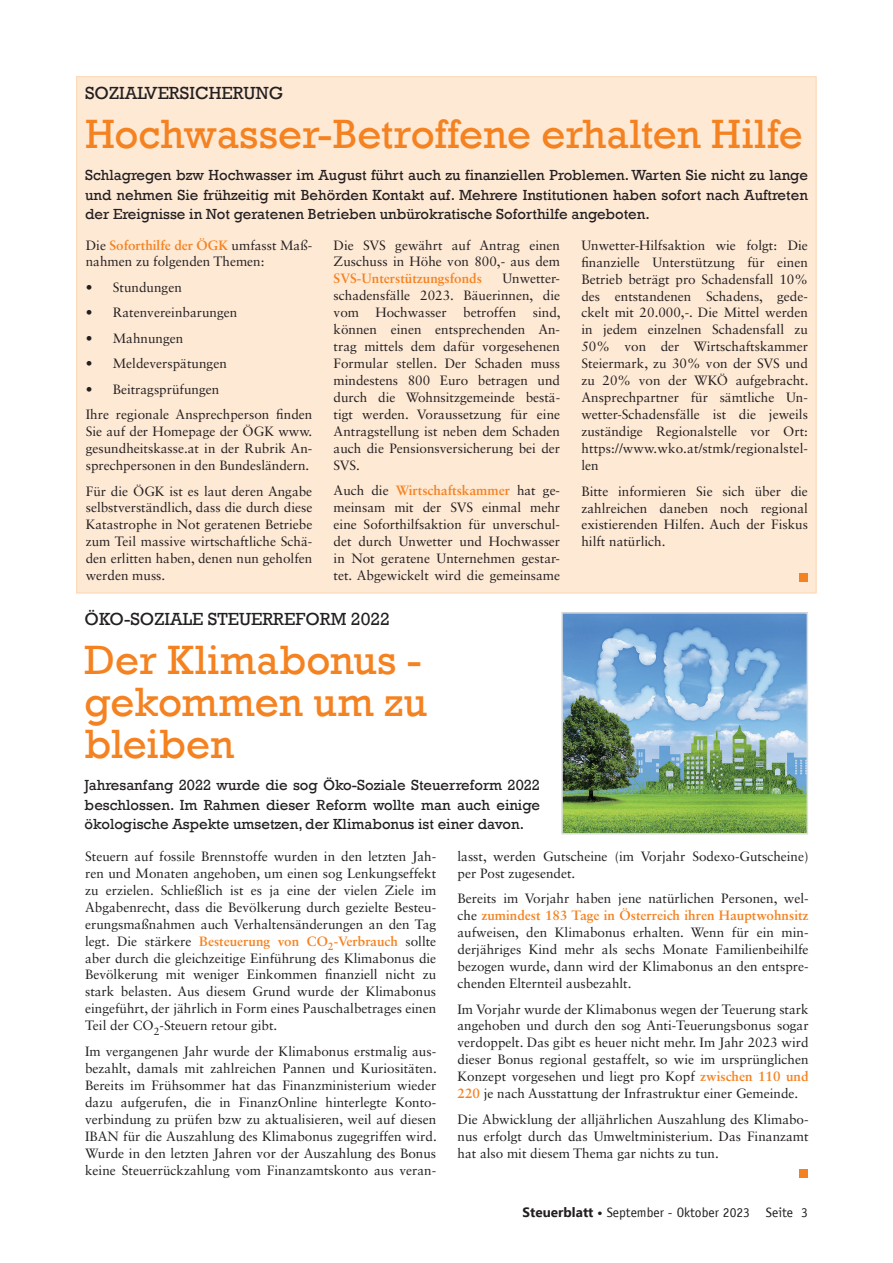
<style>
.page{position:relative;width:893px;height:1263px;background:#fff}
.page>*{position:absolute;margin:0;border:0;box-sizing:border-box;transform-origin:0 0}
.t1{font:42px/42px "Rockwell";color:#f58220}
.t2{font:18px "Rockwell";color:#231f20}
.t3{font:15px/19.5px "Rockwell";color:#231f20;text-align:justify}
.t4{font:13.5px/17px "Sabon LT Std";color:#231f20;text-align:justify}
.t5{font:13.5px "Officina Sans LT";color:#231f20}
.t6{font:700 13.5px "Sabon LT Std";color:#f58220}
.s1{font-weight:700;color:#f58220}
.s2{font-family:"Ebrima";font-weight:700}
</style>
<div class="page">
<div style="left:76px;top:77px;width:740px;height:516px;background:#fee9d5;border:1px solid #fdd5b0"></div>
<div style="left:799px;top:573px;width:9px;height:8px;background:#f58220"></div>
<div style="left:799px;top:1169px;width:8px;height:9px;background:#f58220"></div>
<img style="left:564px;top:615px;width:241px;height:216px">
<div style="left:561px;top:612px;width:247px;height:222px;border:2px solid #dcdddf"></div>
<h2 class="t2" style="left:85px;top:82px;width:21px">Sozialversi</h2>
<h2 class="t2" style="left:195px;top:82px;width:27px">cher</h2>
<h2 class="t2" style="left:244px;top:82px;width:27px">ung</h2>
<h1 class="t1" style="left:85px;top:114px;width:719px">Hochwasser-Betroffene erhalten Hilfe</h1>
<p class="t3" style="left:85px;top:166px;width:724px">Schlagregen bzw Hochwasser im August führt auch zu finanziellen Problemen. Warten Sie nicht zu lange und nehmen Sie frühzeitig mit Behörden Kontakt auf. Mehrere Institutionen haben sofort nach Auftreten der Ereignisse in Not geratenen Betrieben unbürokratische Soforthilfe angeboten.</p>
<p class="t4" style="left:86px;top:236px;width:228px">Die <span class="s1">Soforthilfe der ÖGK</span> umfasst Maß&shy;nahmen zu folgenden Themen:</p>
<p class="t4" style="left:86px;top:279px;width:98px">• Stundungen</p>
<p class="t4" style="left:86px;top:304px;width:153px">• Ratenvereinbarungen</p>
<p class="t4" style="left:86px;top:329px;width:99px">• Mahnungen</p>
<p class="t4" style="left:86px;top:355px;width:143px">• Meldeverspätungen</p>
<p class="t4" style="left:86px;top:376px;width:228px;line-height:25.5px">• Beitragsprüfungen<br>Ihre regionale Ansprechperson finden</p>
<p class="t4" style="left:86px;top:423px;width:228px">Sie auf der Homepage der ÖGK www. gesundheitskasse.at in der Rubrik An&shy;sprechpersonen in den Bundesländern.</p>
<p class="t4" style="left:86px;top:482px;width:228px">Für die ÖGK ist es laut deren Angabe selbstverständlich, dass die durch diese Katastrophe in Not geratenen Betriebe zum Teil massive wirtschaftliche Schä&shy;den erlitten haben, denen nun geholfen werden muss.</p>
<p class="t4" style="left:334px;top:236px;width:228px">Die SVS gewährt auf Antrag einen<br>Zuschuss in Höhe von 800,- aus dem</p>
<p class="t6" style="left:334px;top:270px;width:150px">SVS-Unterstützungsfonds</p>
<p class="t4" style="left:581px;top:236px;width:229px">Unwetter-Hilfsaktion wie folgt: Die finanzielle Unterstützung für einen Betrieb beträgt pro Schadensfall 10% des entstandenen Schadens, gede&shy;ckelt mit 20.000,-. Die Mittel werden in jedem einzelnen Schadensfall zu 50% von der Wirtschaftskammer Steiermark, zu 30% von der SVS und zu 20% von der WKÖ aufgebracht.<br>Ansprechpartner für sämtliche Un&shy;wetter-Schadensfälle ist die jeweils zuständige Regionalstelle vor Ort: https://www.wko.at/stmk/regionalstel&shy;len</p>
<p class="t4" style="left:581px;top:482px;width:228px">Bitte informieren Sie sich über die zahlreichen daneben noch regional existierenden Hilfen. Auch der Fiskus hilft natürlich.</p>
<p class="t4" style="left:334px;top:270px;width:229px;text-indent:169px">Unwetter&shy;schadensfälle 2023. Bäuerinnen, die vom Hochwasser betroffen sind, können einen entsprechenden An&shy;trag mittels dem dafür vorgesehenen Formular stellen. Der Schaden muss mindestens 800 Euro betragen und durch die Wohnsitzgemeinde bestä&shy;tigt werden. Voraussetzung für eine Antragstellung ist neben dem Schaden auch die Pensionsversicherung bei der SVS.</p>
<p class="t4" style="left:334px;top:482px;width:228px">Auch die <span class="s1">Wirtschaftskammer</span> hat ge&shy;meinsam mit der SVS einmal mehr eine Soforthilfsaktion für unverschul&shy;det durch Unwetter und Hochwasser in Not geratene Unternehmen gestar&shy;tet. Abgewickelt wird die gemeinsame</p>
<h2 class="t2" style="left:85px;top:608px;width:67px">Öko-Soziale</h2>
<h2 class="t2" style="left:208px;top:608px;width:57px">Steuerreform</h2>
<h2 class="t2" style="left:351px;top:608px;width:41px">2022</h2>
<h1 class="t1" style="left:85px;top:640px;width:344px">Der Klimabonus - gekommen um zu bleiben</h1>
<p class="t3" style="left:85px;top:776px;width:457px">Jahresanfang 2022 wurde die sog Öko-Soziale Steuerreform 2022 beschlossen. Im Rahmen dieser Reform wollte man auch einige ökologische Aspekte umsetzen, der Klimabonus ist einer davon.</p>
<p class="t4" style="left:85px;top:847px;width:353px">Steuern auf fossile Brennstoffe wurden in den letzten Jah&shy;ren und Monaten angehoben, um einen sog Lenkungseffekt zu erzielen. Schließlich ist es ja eine der vielen Ziele im Abgabenrecht, dass die Bevölkerung durch gezielte Besteu&shy;erungsmaßnahmen auch Verhaltensänderungen an den Tag legt. Die stärkere <span class="s1">Besteuerung von CO</span><sub>2</sub><span class="s1">-Verbrauch</span> sollte aber durch die gleichzeitige Einführung des Klimabonus die Bevölkerung mit weniger Einkommen finanziell nicht zu stark belasten. Aus diesem Grund wurde der Klimabonus eingeführt, der jährlich in Form eines Pauschalbetrages einen Teil der CO<sub>2</sub>-Steuern retour gibt.</p>
<p class="t4" style="left:85px;top:1042px;width:353px">Im vergangenen Jahr wurde der Klimabonus erstmalig aus&shy;bezahlt, damals mit zahlreichen Pannen und Kuriositäten.<br>Bereits im Frühsommer hat das Finanzministerium wieder dazu aufgerufen, die in FinanzOnline hinterlegte Konto&shy;verbindung zu prüfen bzw zu aktualisieren, weil auf diesen IBAN für die Auszahlung des Klimabonus zugegriffen wird.<br>Wurde in den letzten Jahren vor der Auszahlung des Bonus keine Steuerrückzahlung vom Finanzamtskonto aus veran-</p>
<p class="t4" style="left:457px;top:847px;width:353px">lasst, werden Gutscheine (im Vorjahr Sodexo-Gutscheine) per Post zugesendet.</p>
<p class="t4" style="left:457px;top:890px;width:353px">Bereits im Vorjahr haben jene natürlichen Personen, wel&shy;che <span class="s1">zumindest 183 Tage in Österreich ihren Hauptwohnsitz </span>aufweisen, den Klimabonus erhalten. Wenn für ein min&shy;derjähriges Kind mehr als sechs Monate Familienbeihilfe bezogen wurde, dann wird der Klimabonus an den entspre&shy;chenden Elternteil ausbezahlt.</p>
<p class="t4" style="left:457px;top:1000px;width:353px">Im Vorjahr wurde der Klimabonus wegen der Teuerung stark angehoben und durch den sog Anti-Teuerungsbonus sogar verdoppelt. Das gibt es heuer nicht mehr. Im Jahr 2023 wird dieser Bonus regional gestaffelt, so wie im ursprünglichen Konzept vorgesehen und liegt pro Kopf <span class="s1">zwischen 110 und 220</span> je nach Ausstattung der Infrastruktur einer Gemeinde.</p>
<p class="t4" style="left:457px;top:1110px;width:353px">Die Abwicklung der alljährlichen Auszahlung des Klimabo&shy;nus erfolgt durch das Umweltministerium. Das Finanzamt hat also mit diesem Thema gar nichts zu tun.</p>
<p class="t5" style="left:523px;top:1205px;width:287px"><span class="s2">Steuerblatt •</span> September - Oktober 2023 Seite 3</p>
</div>
